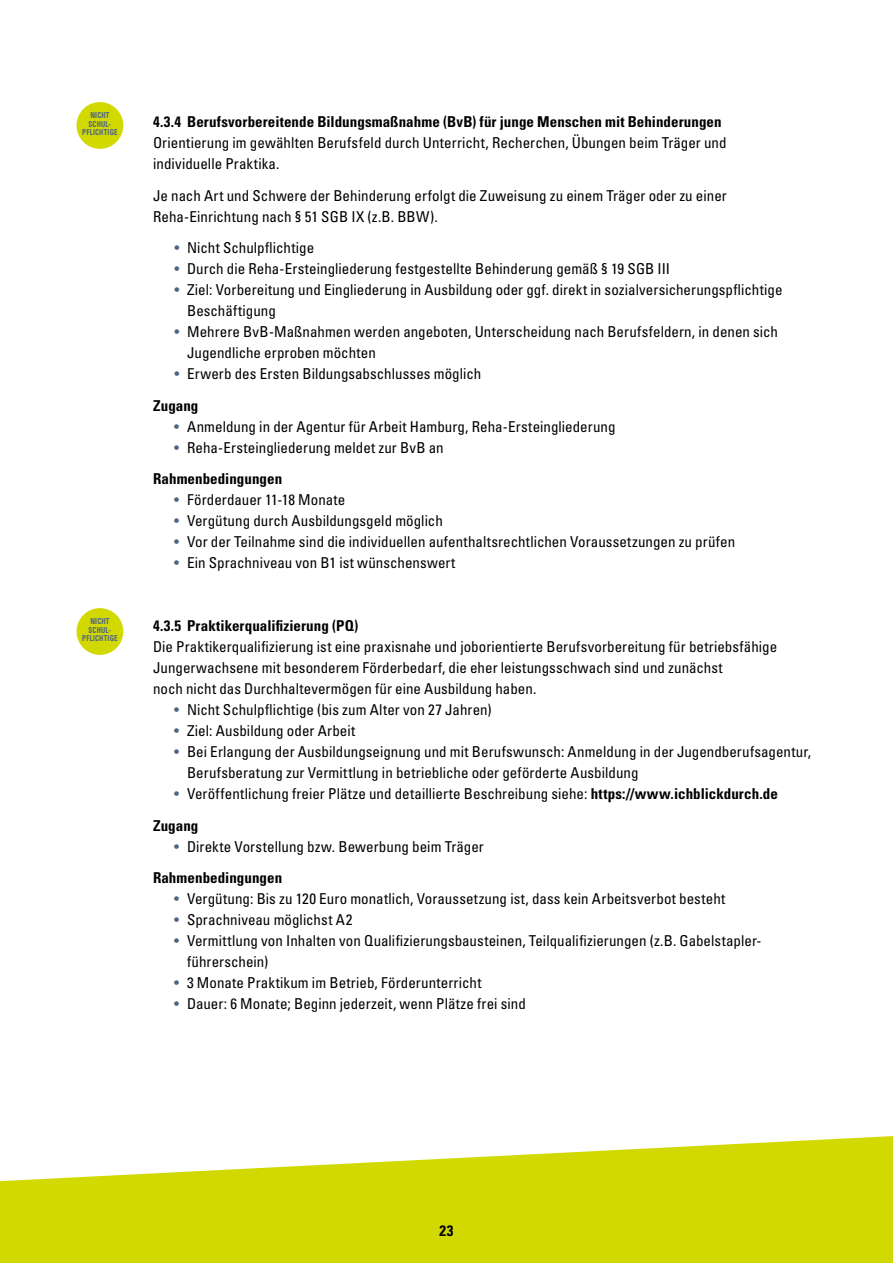
<style>
.page{position:relative;width:893px;height:1263px;background:#fff}
.page>*{position:absolute;margin:0;border:0;box-sizing:border-box;transform-origin:0 0}
.t1{font:condensed 15px/21px "Univers";color:#000}
.t2{font:700 condensed 15px "Univers";letter-spacing:.005em;color:#000}
.t3{font:700 condensed 8.25px/8.7px "Univers";letter-spacing:.025em;color:#4d6482;scale:.85 1}
.s1{color:#4d6482}
.s2{font-weight:700}
</style>
<div class="page">
<svg style="left:0;top:1136px;width:893px;height:127px;fill:#d2d900"></svg>
<div style="left:77px;top:608px;width:46px;height:47px;background:#d2d900;border-radius:50%"></div>
<div style="left:77px;top:102px;width:46px;height:47px;background:#d2d900;border-radius:50%"></div>
<p class="t3" style="left:89px;top:110px;width:13px">Nicht<br>Schul</p>
<p class="t3" style="left:109px;top:119px;width:4px">-</p>
<p class="t3" style="left:82px;top:128px;width:6px">pflichtige</p>
<p class="t3" style="left:89px;top:616px;width:13px">Nicht<br>Schul</p>
<p class="t3" style="left:109px;top:625px;width:4px">-</p>
<p class="t3" style="left:82px;top:634px;width:6px">pflichtige</p>
<p class="t2" style="left:153px;top:113px;width:570px">4.3.4 Berufsvorbereitende Bildungsmaßnahme (BvB) für junge Menschen mit Behinderungen</p>
<p class="t1" style="left:153px;top:132px;width:575px">Orientierung im gewählten Berufsfeld durch Unterricht, Recherchen, Übungen beim Träger und individuelle Praktika.</p>
<p class="t1" style="left:153px;top:185px;width:575px">Je nach Art und Schwere der Behinderung erfolgt die Zuweisung zu einem Träger oder zu einer<br>Reha-Einrichtung nach § 51 SGB IX (z.B. BBW).</p>
<p class="t1" style="left:174px;top:237px;width:141px"><span class="s1">•</span> Nicht Schulpflichtige</p>
<p class="t1" style="left:174px;top:258px;width:497px"><span class="s1">•</span> Durch die Reha-Ersteingliederung festgestellte Behinderung gemäß § 19 SGB III</p>
<p class="t1" style="left:187px;top:279px;width:597px;text-indent:-13px"><span class="s1">•</span> Ziel: Vorbereitung und Eingliederung in Ausbildung oder ggf. direkt in sozialversicherungspflichtige<br>Beschäftigung</p>
<p class="t1" style="left:187px;top:321px;width:592px;text-indent:-13px"><span class="s1">•</span> Mehrere BvB-Maßnahmen werden angeboten, Unterscheidung nach Berufsfeldern, in denen sich<br>Jugendliche erproben möchten</p>
<p class="t1" style="left:153px;top:358px;width:330px;line-height:31.5px;text-indent:21px"><span class="s1">•</span> Erwerb des Ersten Bildungsabschlusses möglich<br><span class="s2">Zugang</span></p>
<p class="t1" style="left:174px;top:416px;width:443px"><span class="s1">•</span> Anmeldung in der Agentur für Arbeit Hamburg, Reha-Ersteingliederung</p>
<p class="t1" style="left:153px;top:431px;width:292px;line-height:31.5px;text-indent:21px"><span class="s1">•</span> Reha-Ersteingliederung meldet zur BvB an<br><span class="s2">Rahmenbedingungen</span></p>
<p class="t1" style="left:174px;top:489px;width:173px"><span class="s1">•</span> Förderdauer 11-18 Monate</p>
<p class="t1" style="left:174px;top:510px;width:270px"><span class="s1">•</span> Vergütung durch Ausbildungsgeld möglich</p>
<p class="t1" style="left:174px;top:531px;width:562px"><span class="s1">•</span> Vor der Teilnahme sind die individuellen aufenthaltsrechtlichen Voraussetzungen zu prüfen</p>
<p class="t1" style="left:174px;top:552px;width:283px"><span class="s1">•</span> Ein Sprachniveau von B1 ist wünschenswert</p>
<p class="t2" style="left:153px;top:617px;width:207px">4.3.5 Praktikerqualifizierung (PQ)</p>
<p class="t1" style="left:153px;top:636px;width:626px">Die Praktikerqualifizierung ist eine praxisnahe und joborientierte Berufsvorbereitung für betriebsfähige<br>Jungerwachsene mit besonderem Förderbedarf, die eher leistungsschwach sind und zunächst<br>noch nicht das Durchhaltevermögen für eine Ausbildung haben.</p>
<p class="t1" style="left:174px;top:699px;width:319px"><span class="s1">•</span> Nicht Schulpflichtige (bis zum Alter von 27 Jahren)</p>
<p class="t1" style="left:174px;top:720px;width:183px"><span class="s1">•</span> Ziel: Ausbildung oder Arbeit</p>
<p class="t1" style="left:187px;top:741px;width:626px;text-indent:-13px"><span class="s1">•</span> Bei Erlangung der Ausbildungseignung und mit Berufswunsch: Anmeldung in der Jugendberufsagentur,<br>Berufsberatung zur Vermittlung in betriebliche oder geförderte Ausbildung</p>
<p class="t1" style="left:153px;top:778px;width:626px;line-height:31.5px;text-indent:21px"><span class="s1">•</span> Veröffentlichung freier Plätze und detaillierte Beschreibung siehe: <span class="s2">https://www.ichblickdurch.de<br>Zugang</span></p>
<p class="t1" style="left:153px;top:830px;width:332px;line-height:31.5px;text-indent:21px"><span class="s1">•</span> Direkte Vorstellung bzw. Bewerbung beim Träger<br><span class="s2">Rahmenbedingungen</span></p>
<p class="t1" style="left:174px;top:888px;width:553px"><span class="s1">•</span> Vergütung: Bis zu 120 Euro monatlich, Voraussetzung ist, dass kein Arbeitsverbot besteht</p>
<p class="t1" style="left:174px;top:909px;width:180px"><span class="s1">•</span> Sprachniveau möglichst A2</p>
<p class="t1" style="left:187px;top:930px;width:574px;text-indent:-13px"><span class="s1">•</span> Vermittlung von Inhalten von Qualifizierungsbausteinen, Teilqualifizierungen (z.B. Gabelstapler&shy;führerschein)</p>
<p class="t1" style="left:174px;top:972px;width:309px"><span class="s1">•</span> 3 Monate Praktikum im Betrieb, Förderunterricht</p>
<p class="t1" style="left:174px;top:993px;width:353px"><span class="s1">•</span> Dauer: 6 Monate; Beginn jederzeit, wenn Plätze frei sind</p>
<p class="t2" style="left:439px;top:1222px;width:15px">23</p>
</div>
